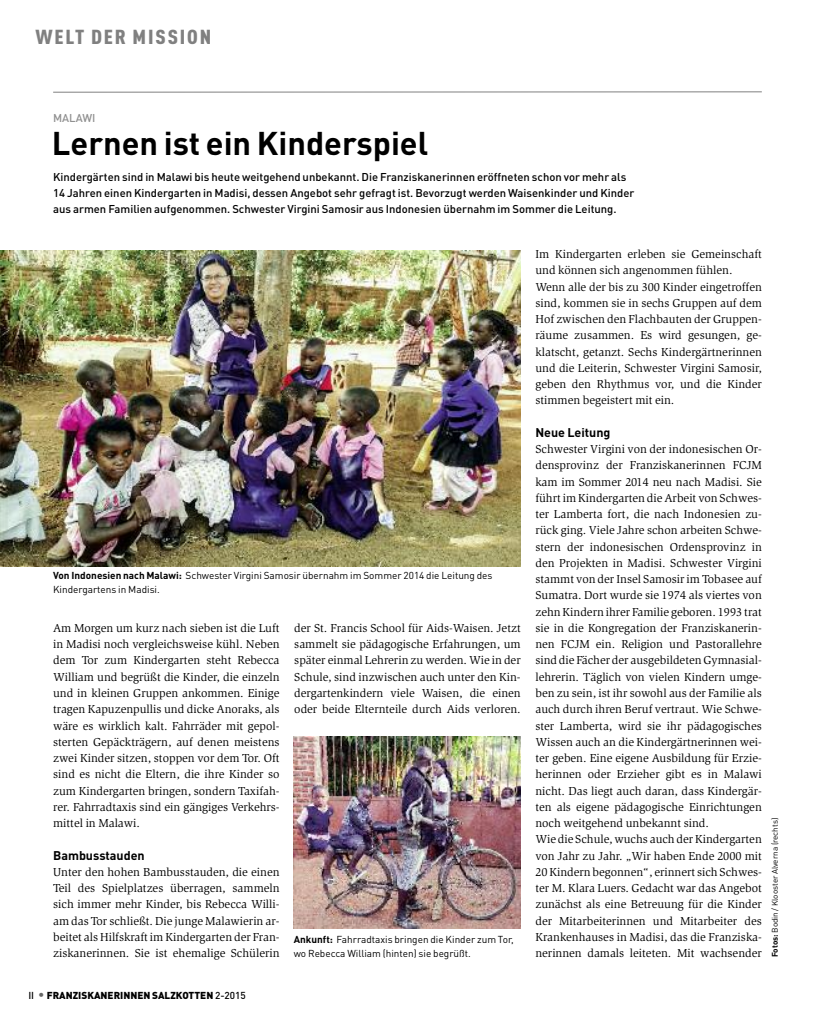
<style>
.page{position:relative;width:815px;height:1028px;background:#fff}
.page>*{position:absolute;margin:0;border:0;box-sizing:border-box;transform-origin:0 0}
.t1{font:700 32.5px "DIN Pro";color:#000}
.t2{font:900 20px "DIN Cond";letter-spacing:.085em;color:#808080;scale:1.1 1}
.t3{font:700 12.5px "DIN Pro";color:#000}
.t4{font:11.88px/16.2px "Slimbach Std";color:#000;text-align:justify}
.t5{font:500 11.25px/16.2px "DIN Pro";color:#000}
.t6{font:500 11.25px "DIN Pro";color:#909090}
.t7{font:10px/13.8px "DIN Pro";color:#000}
.t8{font:900 10px "DIN Pro";color:#000}
.t9{font:8.12px "DIN Pro";color:#000}
.s1{font-weight:700}
.s2{font-weight:500}
.s3{font-weight:500;font-size:12.5px;color:#666}
</style>
<div class="page">
<hr style="left:53px;top:91px;width:709px;height:2px;background:#808080">
<img style="left:0;top:250px;width:521px;height:316px">
<img style="left:294px;top:736px;width:227px;height:193px">
<h2 class="t2" style="left:35px;top:24px;width:161px">WELT DER MISSION</h2>
<p class="t6" style="left:53px;top:111px;width:44px">MALAWI</p>
<h1 class="t1" style="left:52px;top:124px;width:378px">Lernen ist ein Kinderspiel</h1>
<p class="t5" style="left:53px;top:168px;width:583px">Kindergärten sind in Malawi bis heute weitgehend unbekannt. Die Franziskanerinnen eröffneten schon vor mehr als<br>14 Jahren einen Kindergarten in Madisi, dessen Angebot sehr gefragt ist. Bevorzugt werden Waisenkinder und Kinder aus armen Familien aufgenommen. Schwester Virgini Samosir aus Indonesien übernahm im Sommer die Leitung.</p>
<p class="t7" style="left:53px;top:568px;width:441px"><span class="s1">Von Indonesien nach Malawi:</span> Schwester Virgini Samosir übernahm im Sommer 2014 die Leitung des<br>Kindergartens in Madisi.</p>
<p class="t4" style="left:53px;top:620px;width:228px">Am Morgen um kurz nach sieben ist die Luft in Madisi noch vergleichsweise kühl. Neben dem Tor zum Kindergarten steht Rebecca William und begrüßt die Kinder, die einzeln und in kleinen Gruppen ankommen. Einige tragen Kapuzenpullis und dicke Anoraks, als wäre es wirklich kalt. Fahrräder mit gepol&shy;sterten Gepäckträgern, auf denen meistens zwei Kinder sitzen, stoppen vor dem Tor. Oft sind es nicht die Eltern, die ihre Kinder so zum Kindergarten bringen, sondern Taxifah&shy;rer. Fahrradtaxis sind ein gängiges Verkehrs&shy;mittel in Malawi.</p>
<p class="t3" style="left:53px;top:847px;width:93px">Bambusstauden</p>
<p class="t4" style="left:53px;top:864px;width:228px">Unter den hohen Bambusstauden, die einen Teil des Spielplatzes überragen, sammeln sich immer mehr Kinder, bis Rebecca Willi&shy;am das Tor schließt. Die junge Malawierin ar&shy;beitet als Hilfskraft im Kindergarten der Fran&shy;ziskanerinnen. Sie ist ehemalige Schülerin</p>
<p class="t8" style="left:28px;top:989px;width:219px"><span class="s2">II</span> <span class="s3">•</span> FRANZISKANERINNEN SALZKOTTEN <span class="s2">2-2015</span></p>
<p class="t4" style="left:294px;top:620px;width:228px">der St. Francis School für Aids-Waisen. Jetzt sammelt sie pädagogische Erfahrungen, um später einmal Lehrerin zu werden. Wie in der Schule, sind inzwischen auch unter den Kin&shy;dergartenkindern viele Waisen, die einen oder beide Elternteile durch Aids verloren.</p>
<p class="t7" style="left:294px;top:932px;width:221px"><span class="s1">Ankunft:</span> Fahrradtaxis bringen die Kinder zum Tor, wo Rebecca William (hinten) sie begrüßt.</p>
<p class="t4" style="left:535px;top:247px;width:228px;text-align:left">Im Kindergarten erleben sie Gemeinschaft und können sich angenommen fühlen.<br>Wenn alle der bis zu 300 Kinder eingetroffen sind, kommen sie in sechs Gruppen auf dem Hof zwischen den Flachbauten der Gruppen&shy;räume zusammen. Es wird gesungen, ge&shy;klatscht, getanzt. Sechs Kindergärtnerinnen und die Leiterin, Schwester Virgini Samosir, geben den Rhythmus vor, und die Kinder stimmen begeistert mit ein.</p>
<p class="t3" style="left:535px;top:425px;width:77px">Neue Leitung</p>
<p class="t4" style="left:535px;top:442px;width:228px;text-align:left">Schwester Virgini von der indonesischen Or&shy;densprovinz der Franziskanerinnen FCJM kam im Sommer 2014 neu nach Madisi. Sie führt im Kindergarten die Arbeit von Schwes&shy;ter Lamberta fort, die nach Indonesien zu&shy;rück ging. Viele Jahre schon arbeiten Schwe&shy;stern der indonesischen Ordensprovinz in den Projekten in Madisi. Schwester Virgini stammt von der Insel Samosir im Tobasee auf Sumatra. Dort wurde sie 1974 als viertes von zehn Kindern ihrer Familie geboren. 1993 trat sie in die Kongregation der Franziskanerin&shy;nen FCJM ein. Religion und Pastorallehre sind die Fächer der ausgebildetenGymnasial&shy;lehrerin. Täglich von vielen Kindern umge&shy;ben zu sein, ist ihr sowohl aus der Familie als auch durch ihren Beruf vertraut. Wie Schwe&shy;ster Lamberta, wird sie ihr pädagogisches Wissen auch an die Kindergärtnerinnen wei&shy;ter geben. Eine eigene Ausbildung für Erzie&shy;herinnen oder Erzieher gibt es in Malawi nicht. Das liegt auch daran, dass Kindergär&shy;ten als eigene pädagogische Einrichtungen noch weitgehend unbekannt sind.<br>Wie die Schule,wuchs auch derKindergarten von Jahr zu Jahr. „Wir haben Ende 2000 mit 20 Kindern begonnen“, erinnert sich Schwes&shy;ter M. Klara Luers. Gedacht war das Angebot zunächst als eine Betreuung für die Kinder der Mitarbeiterinnen und Mitarbeiter des Krankenhauses in Madisi, das die Franziska&shy;nerinnen damals leiteten. Mit wachsender</p>
<p class="t9" style="left:770px;top:957px;width:141px;rotate:-90deg"><span class="s1">Fotos:</span> Bodin / Klooster Alverna (rechts)</p>
</div>
